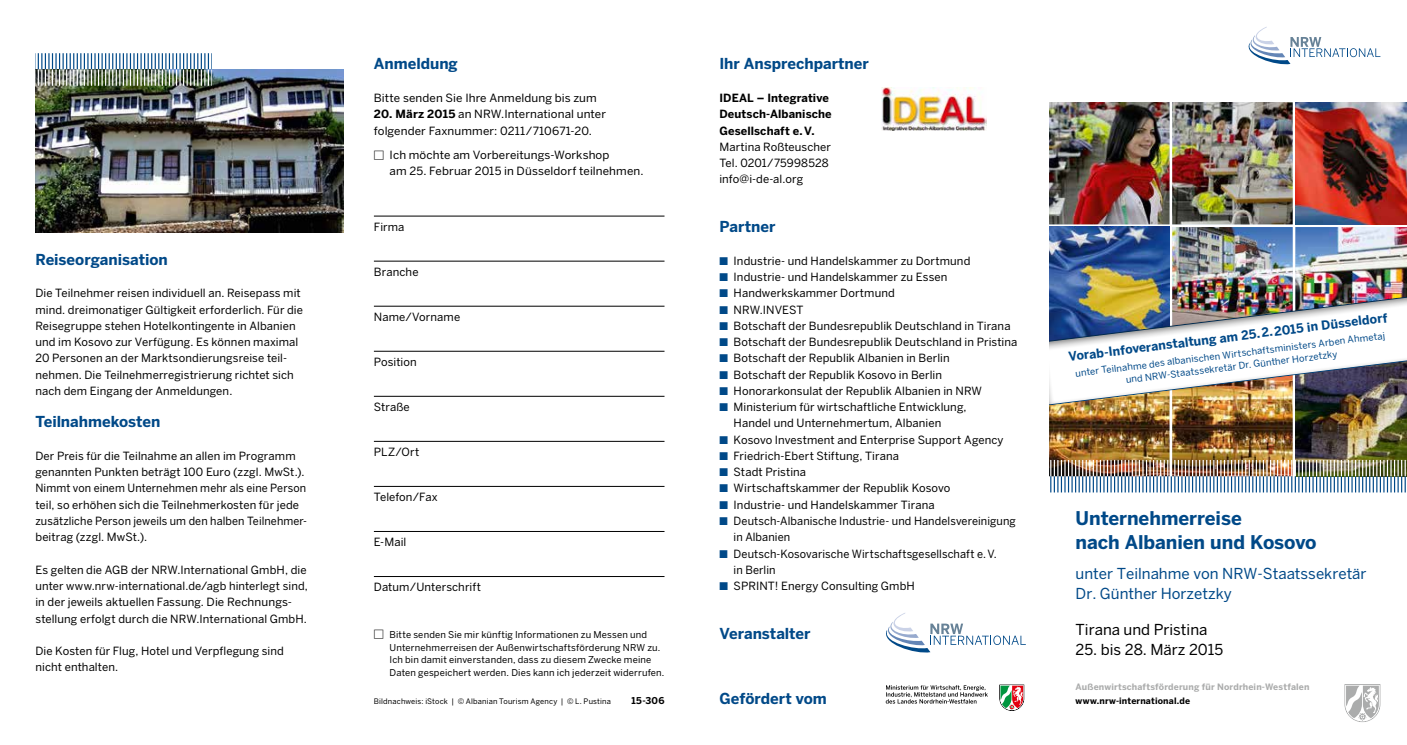
<style>
.page{position:relative;width:1407px;height:745px;background:#fff}
.page>*{position:absolute;margin:0;border:0;box-sizing:border-box;transform-origin:0 0}
.t1{font:700 18.75px/23.8px "Benton Sans";letter-spacing:-.005em;color:#004988}
.t2{font:700 15px "Benton Sans";color:#004988}
.t3{font:15px/20px "Benton Sans";color:#004988}
.t4{font:15px "Benton Sans";color:#000}
.t5{font:700 12.5px "Benton Sans";color:#004988}
.t6{font:11.25px/16.2px "Benton Sans";letter-spacing:.01em;color:#000}
.t7{font:700 11.25px/16.2px "Benton Sans";letter-spacing:.01em;color:#000}
.t8{font:9.38px/12.5px "Benton Sans";letter-spacing:.015em;color:#000}
.t9{font:9.38px/12.5px "Benton Sans";color:#004988;text-align:center}
.t10{font:700 9.38px "Benton Sans";color:#000}
.t11{font:700 8.75px "Benton Sans";letter-spacing:.02em;color:#abacac}
.t12{font:700 8.75px "Benton Sans";letter-spacing:.02em;color:#000}
.t13{font:7.5px "Benton Sans";letter-spacing:.02em;color:#000}
.s1{font-weight:700}
.s2{color:#004988}
</style>
<div class="page">
<hr style="left:374px;top:216px;width:290px;height:1px;background:#000">
<hr style="left:374px;top:261px;width:290px;height:1px;background:#000">
<hr style="left:374px;top:306px;width:290px;height:1px;background:#000">
<hr style="left:374px;top:351px;width:290px;height:1px;background:#000">
<hr style="left:374px;top:396px;width:290px;height:1px;background:#000">
<hr style="left:374px;top:441px;width:290px;height:1px;background:#000">
<hr style="left:374px;top:486px;width:290px;height:1px;background:#000">
<hr style="left:374px;top:531px;width:290px;height:1px;background:#000">
<hr style="left:374px;top:576px;width:290px;height:1px;background:#000">
<svg style="left:1248px;top:27px;width:132px;height:37px"></svg>
<svg style="left:1344px;top:684px;width:36px;height:37px"></svg>
<img style="left:35px;top:69px;width:309px;height:163px">
<img style="left:35px;top:53px;width:177px;height:33px">
<svg style="left:886px;top:613px;width:140px;height:39px"></svg>
<svg style="left:886px;top:685px;width:102px;height:18px"></svg>
<svg style="left:999px;top:684px;width:25px;height:26px"></svg>
<img style="left:882px;top:87px;width:104px;height:43px">
<img style="left:1049px;top:102px;width:358px;height:390px">
<h2 class="t2" style="left:35px;top:250px;width:134px">Reiseorganisation</h2>
<p class="t6" style="left:35px;top:285px;width:269px">Die Teilnehmer reisen individuell an. Reisepass mit mind. dreimonatiger Gültigkeit erforderlich. Für die Reisegruppe stehen Hotelkontingente in Albanien und im Kosovo zur Verfügung. Es können maximal 20 Personen an der Marktsondierungsreise teil&shy;nehmen. Die Teilnehmerregistrierung richtet sich nach dem Eingang der Anmeldungen.</p>
<h2 class="t2" style="left:35px;top:413px;width:126px">Teilnahmekosten</h2>
<p class="t6" style="left:35px;top:447px;width:273px">Der Preis für die Teilnahme an allen im Programm genannten Punkten beträgt 100 Euro (zzgl. MwSt.).<br>Nimmt von einem Unternehmen mehr als eine Person teil, so erhöhen sich die Teilnehmerkosten für jede zusätzliche Person jeweils um den halben Teilnehmer&shy;beitrag (zzgl. MwSt.).</p>
<p class="t6" style="left:35px;top:561px;width:274px">Es gelten die AGB der NRW.International GmbH, die unter www.nrw-international.de/agb hinterlegt sind, in der jeweils aktuellen Fassung. Die Rechnungs&shy;stellung erfolgt durch die NRW.International GmbH.</p>
<p class="t6" style="left:35px;top:642px;width:250px">Die Kosten für Flug, Hotel und Verpflegung sind nicht enthalten.</p>
<h2 class="t2" style="left:374px;top:55px;width:85px">Anmeldung</h2>
<p class="t6" style="left:374px;top:90px;width:224px">Bitte senden Sie Ihre Anmeldung bis zum</p>
<p class="t6" style="left:374px;top:106px;width:234px"><span class="s1">20. März 2015</span> an NRW.International unter folgender Faxnummer: 0211/710671-20.</p>
<p class="t6" style="left:390px;top:146px;width:255px">Ich möchte am Vorbereitungs-Workshop<br>am 25. Februar 2015 in Düsseldorf teilnehmen.</p>
<p class="t6" style="left:374px;top:218px;width:32px">Firma</p>
<p class="t6" style="left:374px;top:263px;width:46px">Branche</p>
<p class="t6" style="left:374px;top:308px;width:88px">Name/Vorname</p>
<p class="t6" style="left:374px;top:353px;width:44px">Position</p>
<p class="t6" style="left:374px;top:398px;width:37px">Straße</p>
<p class="t6" style="left:374px;top:443px;width:47px">PLZ/Ort</p>
<p class="t6" style="left:374px;top:488px;width:65px">Telefon/Fax</p>
<p class="t6" style="left:374px;top:533px;width:34px">E-Mail</p>
<p class="t6" style="left:374px;top:578px;width:109px">Datum/Unterschrift</p>
<h2 class="t2" style="left:719px;top:55px;width:151px">Ihr Ansprechpartner</h2>
<p class="t7" style="left:719px;top:90px;width:114px">IDEAL – Integrative<br>Deutsch-Albanische<br>Gesellschaft e.V.</p>
<p class="t6" style="left:719px;top:138px;width:113px">Martina Roßteuscher<br>Tel. 0201/75998528 info@i-de-al.org</p>
<h2 class="t2" style="left:719px;top:217px;width:57px">Partner</h2>
<p class="t6" style="left:719px;top:252px;width:252px"><span class="s2">■</span> Industrie- und Handelskammer zu Dortmund</p>
<p class="t6" style="left:719px;top:268px;width:230px"><span class="s2">■</span> Industrie- und Handelskammer zu Essen</p>
<p class="t6" style="left:719px;top:285px;width:177px"><span class="s2">■</span> Handwerkskammer Dortmund</p>
<p class="t6" style="left:719px;top:301px;width:86px"><span class="s2">■</span> NRW.INVEST</p>
<p class="t6" style="left:719px;top:317px;width:293px"><span class="s2">■</span> Botschaft der Bundesrepublik Deutschland in Tirana</p>
<p class="t6" style="left:719px;top:333px;width:299px"><span class="s2">■</span> Botschaft der Bundesrepublik Deutschland in Pristina</p>
<p class="t6" style="left:719px;top:350px;width:232px"><span class="s2">■</span> Botschaft der Republik Albanien in Berlin</p>
<p class="t6" style="left:719px;top:366px;width:224px"><span class="s2">■</span> Botschaft der Republik Kosovo in Berlin</p>
<p class="t6" style="left:719px;top:382px;width:264px"><span class="s2">■</span> Honorarkonsulat der Republik Albanien in NRW</p>
<p class="t6" style="left:733px;top:398px;width:234px;text-indent:-14px"><span class="s2">■</span> Ministerium für wirtschaftliche Entwicklung,<br>Handel und Unternehmertum, Albanien</p>
<p class="t6" style="left:719px;top:431px;width:286px"><span class="s2">■</span> Kosovo Investment and Enterprise Support Agency</p>
<p class="t6" style="left:719px;top:447px;width:181px"><span class="s2">■</span> Friedrich-Ebert Stiftung, Tirana</p>
<p class="t6" style="left:719px;top:463px;width:88px"><span class="s2">■</span> Stadt Pristina</p>
<p class="t6" style="left:719px;top:479px;width:232px"><span class="s2">■</span> Wirtschaftskammer der Republik Kosovo</p>
<p class="t6" style="left:719px;top:496px;width:217px"><span class="s2">■</span> Industrie- und Handelskammer Tirana</p>
<p class="t6" style="left:733px;top:512px;width:284px;text-indent:-14px"><span class="s2">■</span> Deutsch-Albanische Industrie- und Handelsvereinigung in Albanien</p>
<p class="t6" style="left:733px;top:545px;width:265px;text-indent:-14px"><span class="s2">■</span> Deutsch-Kosovarische Wirtschaftsgesellschaft e.V. in Berlin</p>
<p class="t6" style="left:719px;top:577px;width:197px"><span class="s2">■</span> SPRINT! Energy Consulting GmbH</p>
<p class="t8" style="left:389px;top:628px;width:276px">Bitte senden Sie mir künftig Informationen zu Messen und Unternehmerreisen der Außenwirtschaftsförderung NRW zu.<br>Ich bin damit einverstanden, dass zu diesem Zwecke meine Daten gespeichert werden. Dies kann ich jederzeit widerrufen.</p>
<h2 class="t2" style="left:719px;top:624px;width:93px">Veranstalter</h2>
<p class="t13" style="left:374px;top:696px;width:239px">Bildnachweis: iStock | © Albanian Tourism Agency | © L. Pustina</p>
<p class="t10" style="left:631px;top:694px;width:34px">15-306</p>
<h2 class="t2" style="left:719px;top:689px;width:109px">Gefördert vom</h2>
<p class="t5" style="left:1067px;top:349px;width:323px;rotate:-7deg">Vorab-Infoveranstaltung am 25.2.2015 in Düsseldorf</p>
<p class="t9" style="left:1074px;top:367px;width:313px;rotate:-7deg">unter Teilnahme des albanischen Wirtschaftsministers Arben Ahmetaj und NRW-Staatssekretär Dr. Günther Horzetzky</p>
<h1 class="t1" style="left:1075px;top:505px;width:242px">Unternehmerreise<br>nach Albanien und Kosovo</h1>
<h2 class="t3" style="left:1075px;top:563px;width:292px">unter Teilnahme von NRW-Staatssekretär<br>Dr. Günther Horzetzky</h2>
<h2 class="t4" style="left:1075px;top:620px;width:133px">Tirana und Pristina</h2>
<h2 class="t4" style="left:1075px;top:640px;width:149px">25. bis 28. März 2015</h2>
<p class="t11" style="left:1075px;top:681px;width:235px">Außenwirtschaftsförderung für Nordrhein-Westfalen</p>
<p class="t12" style="left:1075px;top:695px;width:116px">www.nrw-international.de</p>
</div>
